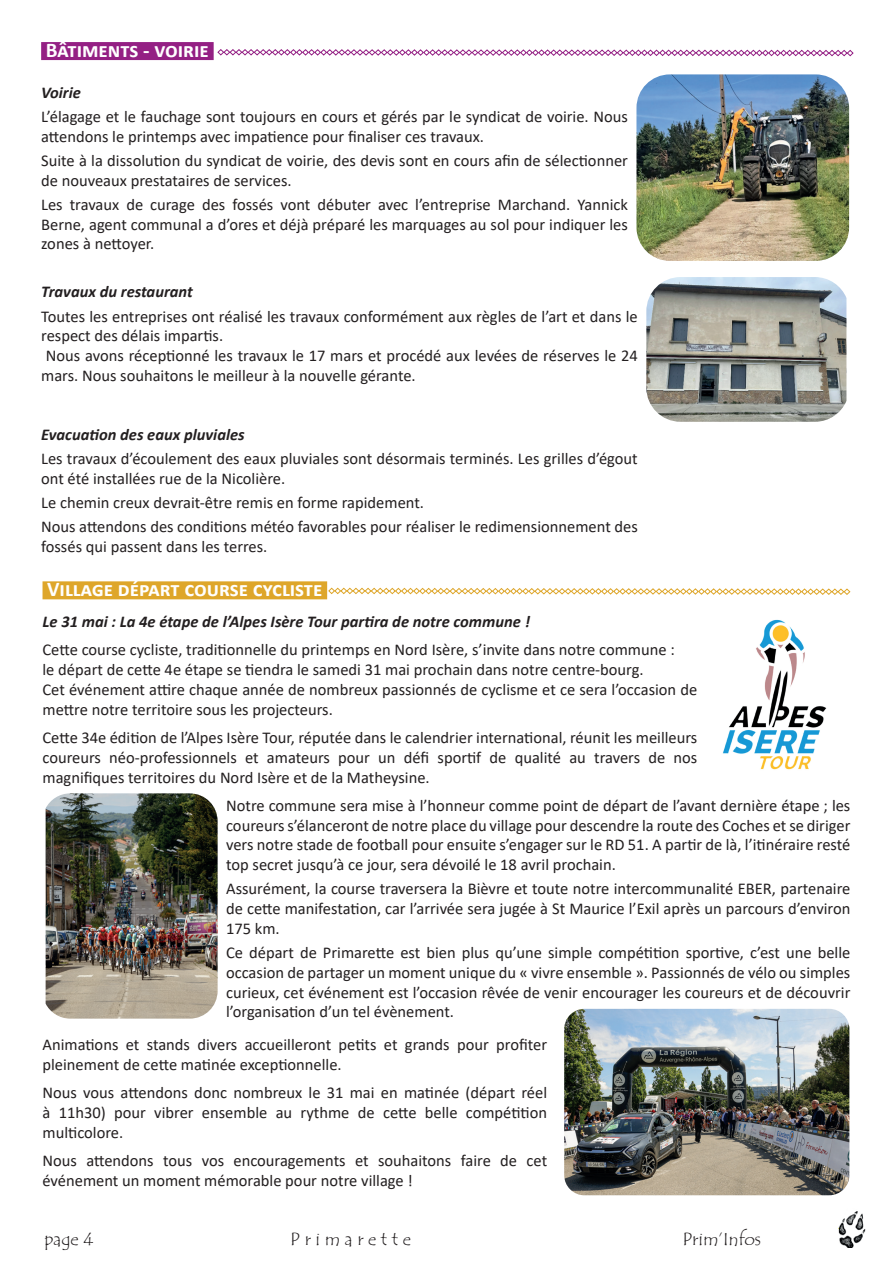
<style>
.page{position:relative;width:893px;height:1263px;background:#fff}
.page>*{position:absolute;margin:0;border:0;box-sizing:border-box;transform-origin:0 0}
.t1{font:700 21px "Calibri";color:#fff}
.t2{font:18px "Tempus Sans ITC";color:#231f20}
.t3{font:16.5px/19.8px "Calibri";color:#231f20}
.t4{font:italic 700 16.5px "Calibri";color:#231f20}
</style>
<div class="page">
<img style="left:839px;top:1211px;width:26px;height:37px">
<div style="left:41px;top:42px;width:173px;height:18px;background:#942084"></div>
<svg style="left:217px;top:49px;width:637px;height:7px"></svg>
<img style="left:564px;top:1009px;width:285px;height:186px">
<div style="left:43px;top:581px;width:284px;height:18px;background:#dea62a"></div>
<img style="left:646px;top:277px;width:200px;height:145px">
<img style="left:636px;top:74px;width:213px;height:187px">
<svg style="left:328px;top:587px;width:522px;height:8px"></svg>
<img style="left:723px;top:619px;width:104px;height:151px">
<img style="left:46px;top:793px;width:172px;height:225px">
<p class="t1" style="left:46px;top:35px;width:164px">Bâtiments - voirie</p>
<p class="t4" style="left:41px;top:81px;width:41px">Voirie</p>
<p class="t3" style="left:41px;top:106px;width:588px">L’élagage et le fauchage sont toujours en cours et gérés par le syndicat de voirie. Nous attendons le printemps avec impatience pour finaliser ces travaux.</p>
<p class="t3" style="left:41px;top:150px;width:588px">Suite à la dissolution du syndicat de voirie, des devis sont en cours afin de sélectionner de nouveaux prestataires de services.</p>
<p class="t3" style="left:41px;top:194px;width:588px;text-align:justify">Les travaux de curage des fossés vont débuter avec l’entreprise Marchand. Yannick Berne, agent communal a d’ores et déjà préparé les marquages au sol pour indiquer les zones à nettoyer.</p>
<p class="t4" style="left:41px;top:280px;width:153px">Travaux du restaurant</p>
<p class="t3" style="left:41px;top:306px;width:598px">Toutes les entreprises ont réalisé les travaux conformément aux règles de l’art et dans le respect des délais impartis.<br>Nous avons réceptionné les travaux le 17 mars et procédé aux levées de réserves le 24 mars. Nous souhaitons le meilleur à la nouvelle gérante.</p>
<p class="t4" style="left:41px;top:423px;width:205px">Evacuation des eaux pluviales</p>
<p class="t3" style="left:41px;top:449px;width:598px">Les travaux d’écoulement des eaux pluviales sont désormais terminés. Les grilles d’égout ont été installées rue de la Nicolière.</p>
<p class="t3" style="left:41px;top:490px;width:598px;line-height:24px">Le chemin creux devrait-être remis en forme rapidement.<br>Nous attendons des conditions météo favorables pour réaliser le redimensionnement des</p>
<p class="t3" style="left:41px;top:536px;width:228px">fossés qui passent dans les terres.</p>
<p class="t1" style="left:47px;top:574px;width:277px">Village départ course cycliste</p>
<p class="t4" style="left:43px;top:610px;width:489px">Le 31 mai : La 4e étape de l’Alpes Isère Tour partira de notre commune !</p>
<p class="t3" style="left:43px;top:639px;width:656px">Cette course cycliste, traditionnelle du printemps en Nord Isère, s’invite dans notre commune :<br>le départ de cette 4e étape se tiendra le samedi 31 mai prochain dans notre centre-bourg.<br>Cet événement attire chaque année de nombreux passionnés de cyclisme et ce sera l’occasion de mettre notre territoire sous les projecteurs.</p>
<p class="t3" style="left:43px;top:727px;width:656px;text-align:justify">Cette 34e édition de l’Alpes Isère Tour, réputée dans le calendrier international, réunit les meilleurs coureurs néo-professionnels et amateurs pour un défi sportif de qualité au travers de nos magnifiques territoires du Nord Isère et de la Matheysine.</p>
<p class="t3" style="left:226px;top:795px;width:626px;text-align:justify">Notre commune sera mise à l’honneur comme point de départ de l’avant dernière étape ; les coureurs s’élanceront de notre place du village pour descendre la route des Coches et se diriger vers notre stade de football pour ensuite s’engager sur le RD 51. A partir de là, l’itinéraire resté top secret jusqu’à ce jour, sera dévoilé le 18 avril prochain.</p>
<p class="t3" style="left:226px;top:878px;width:626px;text-align:justify">Assurément, la course traversera la Bièvre et toute notre intercommunalité EBER, partenaire de cette manifestation, car l’arrivée sera jugée à St Maurice l’Exil après un parcours d’environ 175 km.</p>
<p class="t3" style="left:226px;top:942px;width:626px;text-align:justify">Ce départ de Primarette est bien plus qu’une simple compétition sportive, c’est une belle occasion de partager un moment unique du « vivre ensemble ». Passionnés de vélo ou simples curieux, cet événement est l’occasion rêvée de venir encourager les coureurs et de découvrir l’organisation d’un tel évènement.</p>
<p class="t3" style="left:43px;top:1034px;width:506px">Animations et stands divers accueilleront petits et grands pour profiter pleinement de cette matinée exceptionnelle.</p>
<p class="t3" style="left:43px;top:1082px;width:506px;text-align:justify">Nous vous attendons donc nombreux le 31 mai en matinée (départ réel à 11h30) pour vibrer ensemble au rythme de cette belle compétition multicolore.</p>
<p class="t3" style="left:43px;top:1150px;width:506px">Nous attendons tous vos encouragements et souhaitons faire de cet événement un moment mémorable pour notre village !</p>
<p class="t2" style="left:45px;top:1227px;width:51px">page 4</p>
<p class="t2" style="left:290px;top:1227px;width:122px">P r i m a r e t t e</p>
<p class="t2" style="left:682px;top:1227px;width:80px">Prim’Infos</p>
</div>
